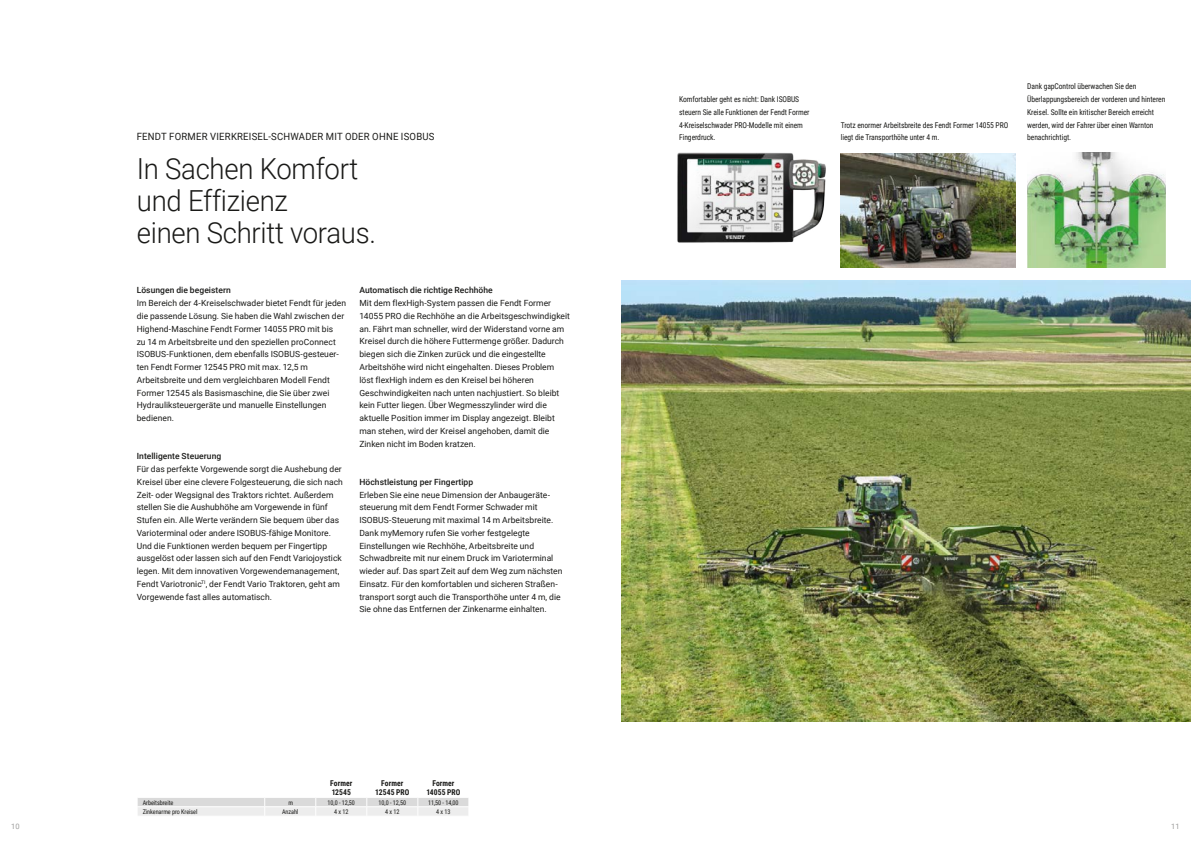
<style>
.page{position:relative;width:1191px;height:842px;background:#fff}
.page>*{position:absolute;margin:0;border:0;box-sizing:border-box;transform-origin:0 0}
.t1{font:300 29px/32px "Roboto";letter-spacing:-.01em;color:#1a1a18;scale:.95 1}
.t2{font:10px "Roboto";letter-spacing:.025em;color:#1a1a18;scale:.95 1}
.t3{font:8.5px/12.8px "Roboto";letter-spacing:.005em;color:#1a1a18}
.t4{font:500 8.5px "Roboto";letter-spacing:.005em;color:#1a1a18}
.t5{font:8px/12.8px "Roboto Condensed";letter-spacing:-.01em;color:#1a1a18;scale:.95 1}
.t6{font:700 8px/9px "Roboto Condensed";letter-spacing:.005em;color:#1a1a18;text-align:center;scale:.95 1}
.t7{font:7.5px "Roboto";color:#9f9f9e}
.t8{font:6.5px "Roboto Condensed";letter-spacing:-.01em;color:#1a1a18;scale:.95 1}
</style>
<div class="page">
<svg style="left:137px;top:798px;width:332px;height:18px"></svg>
<img style="left:621px;top:281px;width:570px;height:440px">
<img style="left:840px;top:153px;width:175px;height:115px">
<img style="left:677px;top:152px;width:149px;height:91px">
<img style="left:1027px;top:153px;width:138px;height:115px">
<p class="t7" style="left:11px;top:821px;width:10px">10</p>
<p class="t2" style="left:137px;top:130px;width:315px">FENDT FORMER VIERKREISEL-SCHWADER MIT ODER OHNE ISOBUS</p>
<h1 class="t1" style="left:137px;top:151px;width:253px">In Sachen Komfort und Effizienz<br>einen Schritt voraus.</h1>
<p class="t4" style="left:137px;top:284px;width:95px">Lösungen die begeistern</p>
<p class="t3" style="left:137px;top:296px;width:211px">Im Bereich der 4-Kreiselschwader bietet Fendt für jeden die passende Lösung. Sie haben die Wahl zwischen der Highend-Maschine Fendt Former 14055 PRO mit bis<br>zu 14 m Arbeitsbreite und den speziellen proConnect ISOBUS-Funktionen, dem ebenfalls ISOBUS-gesteuer ten Fendt Former 12545 PRO mit max. 12,5 m Arbeitsbreite und dem vergleichbaren Modell Fendt Former 12545 als Basismaschine, die Sie über zwei Hydrauliksteuergeräte und manuelle Einstellungen bedienen.</p>
<p class="t4" style="left:137px;top:450px;width:86px">Intelligente Steuerung</p>
<p class="t3" style="left:137px;top:462px;width:208px">Für das perfekte Vorgewende sorgt die Aushebung der Kreisel über eine clevere Folgesteuerung, die sich nach Zeit- oder Wegsignal des Traktors richtet. Außerdem stellen Sie die Aushubhöhe am Vorgewende in fünf Stufen ein. Alle Werte verändern Sie bequem über das Varioterminal oder andere ISOBUS-fähige Monitore.<br>Und die Funktionen werden bequem per Fingertipp ausgelöst oder lassen sich auf den Fendt Variojoystick legen. Mit dem innovativen Vorgewendemanagement, Fendt Variotronic<sup>TI</sup>, der Fendt Vario Traktoren, geht am Vorgewende fast alles automatisch.</p>
<p class="t4" style="left:359px;top:284px;width:135px">Automatisch die richtige Rechhöhe</p>
<p class="t3" style="left:359px;top:296px;width:212px">Mit dem flexHigh-System passen die Fendt Former 14055 PRO die Rechhöhe an die Arbeitsgeschwindigkeit an. Fährt man schneller, wird der Widerstand vorne am Kreisel durch die höhere Futtermenge größer. Dadurch biegen sich die Zinken zurück und die eingestellte Arbeitshöhe wird nicht eingehalten. Dieses Problem löst flexHigh indem es den Kreisel bei höheren Geschwindigkeiten nach unten nachjustiert. So bleibt kein Futter liegen. Über Wegmesszylinder wird die aktuelle Position immer im Display angezeigt. Bleibt man stehen, wird der Kreisel angehoben, damit die Zinken nicht im Boden kratzen.</p>
<p class="t4" style="left:359px;top:476px;width:115px">Höchstleistung per Fingertipp</p>
<p class="t3" style="left:359px;top:488px;width:205px">Erleben Sie eine neue Dimension der Anbaugeräte steuerung mit dem Fendt Former Schwader mit ISOBUS-Steuerung mit maximal 14 m Arbeitsbreite.<br>Dank myMemory rufen Sie vorher festgelegte Einstellungen wie Rechhöhe, Arbeitsbreite und Schwadbreite mit nur einem Druck im Varioterminal wieder auf. Das spart Zeit auf dem Weg zum nächsten Einsatz. Für den komfortablen und sicheren Straßen transport sorgt auch die Transporthöhe unter 4 m, die Sie ohne das Entfernen der Zinkenarme einhalten.</p>
<p class="t6" style="left:330px;top:778px;width:25px;text-align:left">Former<br>12545</p>
<p class="t6" style="left:375px;top:778px;width:37px">Former<br>12545 PRO</p>
<p class="t6" style="left:426px;top:778px;width:37px">Former<br>14055 PRO</p>
<p class="t8" style="left:143px;top:798px;width:34px">Arbeitsbreite</p>
<p class="t8" style="left:288px;top:798px;width:6px">m</p>
<p class="t8" style="left:327px;top:798px;width:30px">10,0 - 12,50</p>
<p class="t8" style="left:378px;top:798px;width:30px">10,0 - 12,50</p>
<p class="t8" style="left:428px;top:798px;width:34px">11,50 - 14,00</p>
<p class="t8" style="left:143px;top:807px;width:59px">Zinkenarme pro Kreisel</p>
<p class="t8" style="left:282px;top:807px;width:19px">Anzahl</p>
<p class="t8" style="left:334px;top:807px;width:17px">4 x 12</p>
<p class="t8" style="left:385px;top:807px;width:17px">4 x 12</p>
<p class="t8" style="left:436px;top:807px;width:17px">4 x 13</p>
<p class="t5" style="left:679px;top:92px;width:139px">Komfortabler geht es nicht: Dank ISOBUS steuern Sie alle Funktionen der Fendt Former 4-Kreiselschwader PRO-Modelle mit einem Fingerdruck.</p>
<p class="t5" style="left:840px;top:118px;width:178px">Trotz enormer Arbeitsbreite des Fendt Former 14055 PRO liegt die Transporthöhe unter 4 m.</p>
<p class="t5" style="left:1027px;top:80px;width:147px">Dank gapControl überwachen Sie den Überlappungsbereich der vorderen und hinteren Kreisel. Sollte ein kritischer Bereich erreicht werden, wird der Fahrer über einen Warnton benachrichtigt.</p>
<p class="t7" style="left:1171px;top:821px;width:10px">11</p>
</div>
